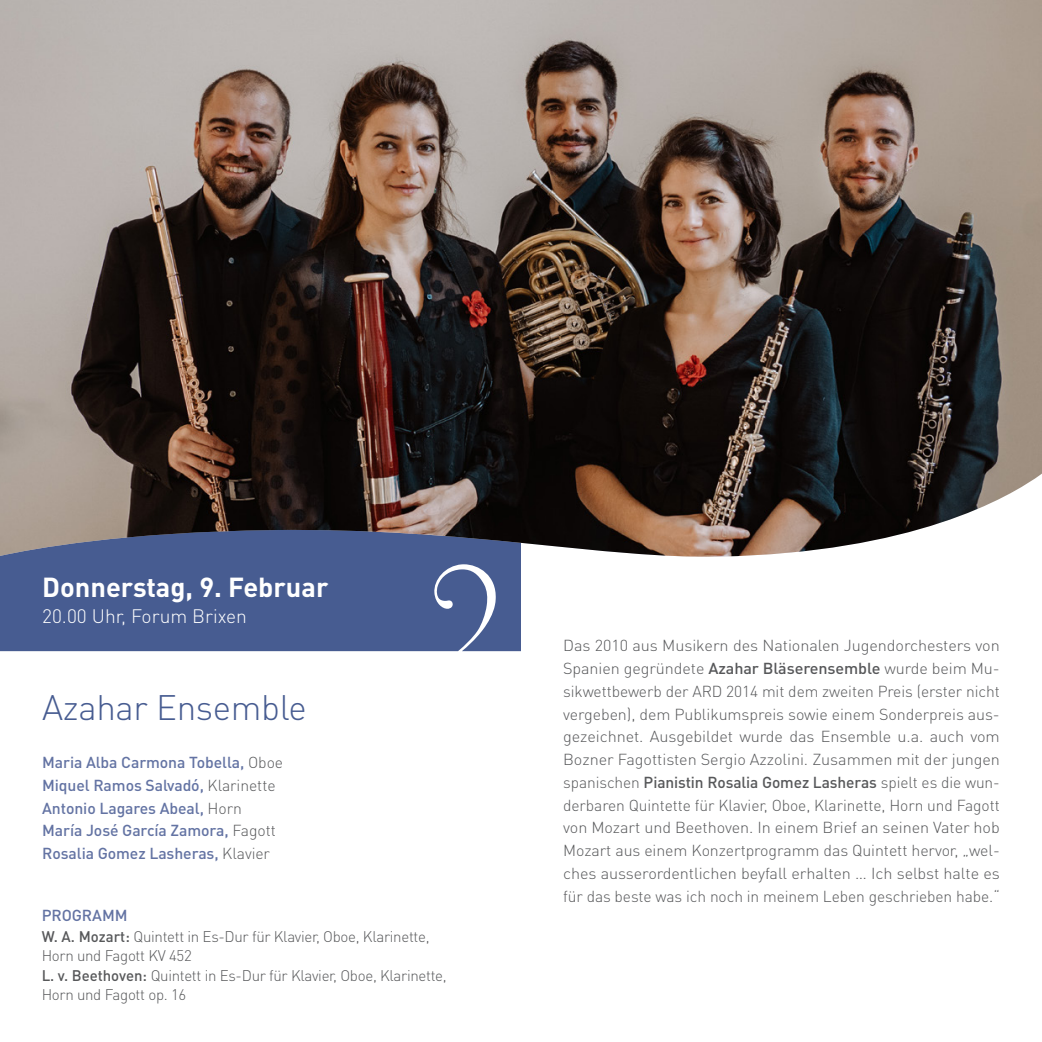
<style>
.page{position:relative;width:1042px;height:1042px;background:#fff}
.page>*{position:absolute;margin:0;border:0;box-sizing:border-box;transform-origin:0 0}
.t1{font:300 35px "DIN Pro";letter-spacing:-.01em;color:#475c91}
.t2{font:700 27.12px "DIN Pro";color:#fff}
.t3{font:300 19.25px "DIN Pro";color:#fff}
.t4{font:300 15.75px/22.8px "DIN Pro";letter-spacing:-.005em;color:#57585a;text-align:justify}
.t5{font:500 15.75px/22.8px "DIN Pro";letter-spacing:-.005em;color:#6373a3}
.t6{font:300 15.22px/18.4px "DIN Pro";letter-spacing:-.02em;color:#57585a}
.s1{font-weight:300;color:#57585a}
.s2{font-weight:500}
</style>
<div class="page">
<div style="left:0;top:558px;width:521px;height:93px;background:#475c91"></div>
<img style="left:0;top:0;width:1042px;height:558px">
<h2 class="t2" style="left:42px;top:568px;width:288px">Donnerstag, 9. Februar</h2>
<p class="t3" style="left:42px;top:603px;width:206px">20.00 Uhr, Forum Brixen</p>
<h1 class="t1" style="left:42px;top:683px;width:266px">Azahar Ensemble</h1>
<p class="t5" style="left:42px;top:750px;width:242px">Maria Alba Carmona Tobella, <span class="s1">Oboe<br></span>Miquel Ramos Salvadó, <span class="s1">Klarinette<br></span>Antonio Lagares Abeal, <span class="s1">Horn<br></span>María José García Zamora, <span class="s1">Fagott<br></span>Rosalia Gomez Lasheras, <span class="s1">Klavier</span></p>
<p class="t5" style="left:42px;top:903px;width:87px">PROGRAMM</p>
<p class="t6" style="left:42px;top:927px;width:389px"><span class="s2">W. A. Mozart:</span> Quintett in Es-Dur für Klavier, Oboe, Klarinette,<br>Horn und Fagott KV 452</p>
<p class="t6" style="left:42px;top:966px;width:407px"><span class="s2">L. v. Beethoven:</span> Quintett in Es-Dur für Klavier, Oboe, Klarinette,<br>Horn und Fagott op. 16</p>
<p class="t4" style="left:563px;top:633px;width:438px">Das 2010 aus Musikern des Nationalen Jugendorchesters von Spanien gegründete <span class="s2">Azahar Bläserensemble</span> wurde beim Mu&shy;sikwettbewerb der ARD 2014 mit dem zweiten Preis (erster nicht vergeben), dem Publikumspreis sowie einem Sonderpreis aus&shy;gezeichnet. Ausgebildet wurde das Ensemble u.a. auch vom Bozner Fagottisten Sergio Azzolini. Zusammen mit der jungen spanischen <span class="s2">Pianistin Rosalia Gomez Lasheras</span> spielt es die wun&shy;derbaren Quintette für Klavier, Oboe, Klarinette, Horn und Fagott von Mozart und Beethoven. In einem Brief an seinen Vater hob Mozart aus einem Konzertprogramm das Quintett hervor, „wel&shy;ches ausserordentlichen beyfall erhalten … Ich selbst halte es für das beste was ich noch in meinem Leben geschrieben habe.“</p>
</div>
